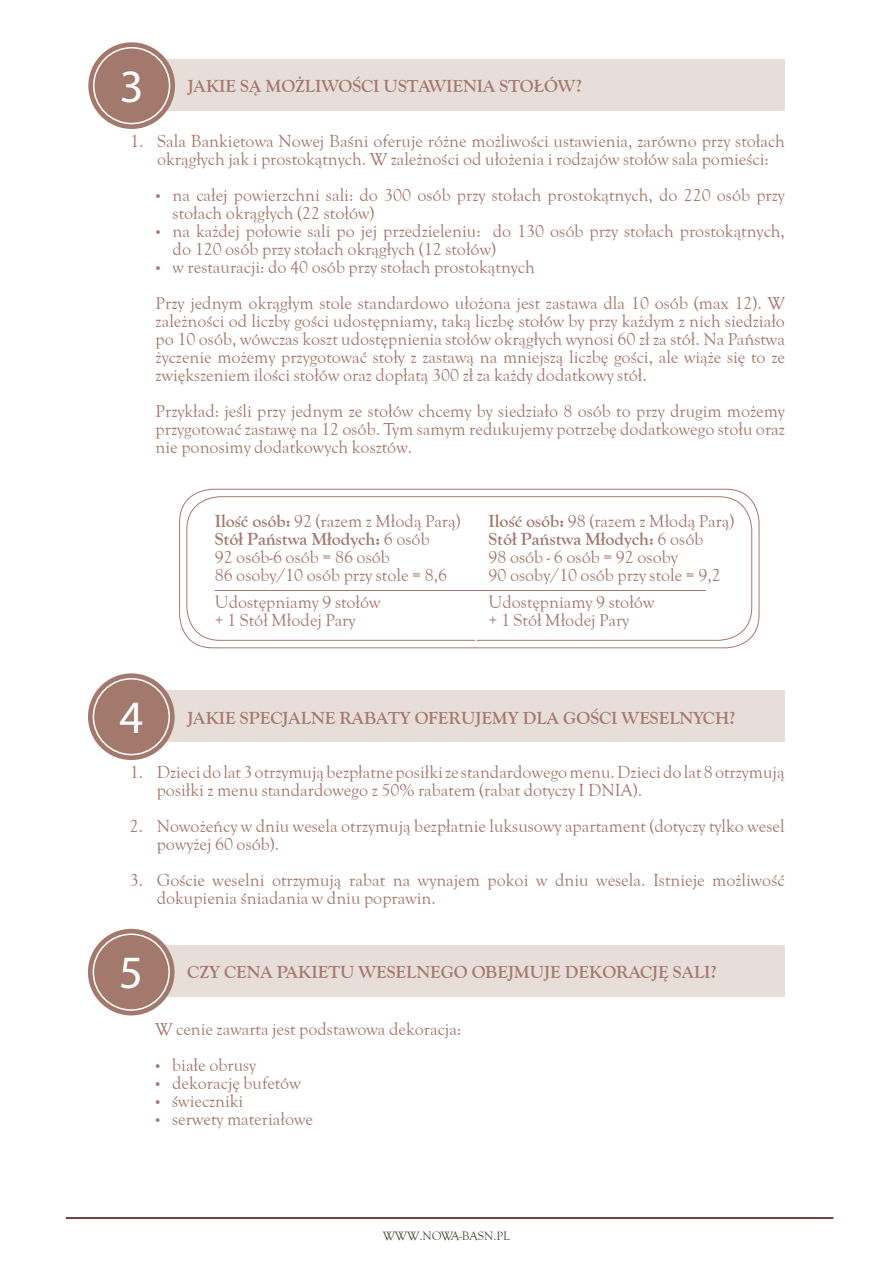
<style>
.page{position:relative;width:893px;height:1263px;background:#fff}
.page>*{position:absolute;margin:0;border:0;box-sizing:border-box;transform-origin:0 0}
.t1{font:46.5px "Myriad Pro";color:#fff}
.t2{font:15px/18px "EFN Goldy Olds";color:#a4796d}
.t3{font:700 15px "EFN Goldy Olds";color:#a4796d}
.t4{font:10.5px "EFN Goldy Olds";color:#4f4a40}
.s1{font-weight:700}
.s2{font-weight:400}
</style>
<div class="page">
<hr style="left:66px;top:1217px;width:767px;height:2px;background:#430607">
<div style="left:132px;top:59px;width:652px;height:52px;background:#e8ded9"></div>
<div style="left:125px;top:690px;width:659px;height:52px;background:#e8ded9"></div>
<div style="left:112px;top:945px;width:673px;height:52px;background:#e8ded9"></div>
<div style="left:88px;top:42px;width:87px;height:87px;background:#a4796d;border-radius:50%"></div>
<div style="left:93px;top:47px;width:77px;height:77px;border:2px solid #fff;border-radius:50%"></div>
<div style="left:88px;top:673px;width:87px;height:87px;background:#a4796d;border-radius:50%"></div>
<div style="left:88px;top:929px;width:87px;height:86px;background:#a4796d;border-radius:50%"></div>
<div style="left:93px;top:678px;width:77px;height:77px;border:2px solid #fff;border-radius:50%"></div>
<div style="left:93px;top:933px;width:77px;height:78px;border:2px solid #fff;border-radius:50%"></div>
<div style="left:179px;top:489px;width:580px;height:159px;border:1px solid #a4796d;border-radius:33px"></div>
<div style="left:187px;top:496px;width:565px;height:144px;border:1px solid #a4796d;border-radius:33px"></div>
<hr style="left:475px;top:526px;width:1px;height:118px;background:#fff">
<hr style="left:215px;top:590px;width:491px;height:1px;background:#a4796d">
<p class="t1" style="left:120px;top:58px;width:25px">3</p>
<p class="t3" style="left:188px;top:75px;width:395px">JAKIE SĄ MOŻLIWOŚCI USTAWIENIA STOŁÓW?</p>
<p class="t2" style="left:157px;top:133px;width:629px;text-indent:-27px">1. Sala Bankietowa Nowej Baśni oferuje różne możliwości ustawienia, zarówno przy stołach okrągłych jak i prostokątnych. W zależności od ułożenia i rodzajów stołów sala pomieści:</p>
<p class="t2" style="left:173px;top:187px;width:614px;text-indent:-17px">• na całej powierzchni sali: do 300 osób przy stołach prostokątnych, do 220 osób przy stołach okrągłych (22 stołów)</p>
<p class="t2" style="left:173px;top:223px;width:614px;text-indent:-17px">• na każdej połowie sali po jej przedzieleniu: do 130 osób przy stołach prostokątnych, do 120 osób przy stołach okrągłych (12 stołów)</p>
<p class="t2" style="left:156px;top:259px;width:381px">• w restauracji: do 40 osób przy stołach prostokątnych</p>
<p class="t2" style="left:156px;top:295px;width:631px;text-align:justify">Przy jednym okrągłym stole standardowo ułożona jest zastawa dla 10 osób (max 12). W zależności od liczby gości udostępniamy, taką liczbę stołów by przy każdym z nich siedziało po 10 osób, wówczas koszt udostępnienia stołów okrągłych wynosi 60 zł za stół. Na Państwa życzenie możemy przygotować stoły z zastawą na mniejszą liczbę gości, ale wiąże się to ze zwiększeniem ilości stołów oraz dopłatą 300 zł za każdy dodatkowy stół.</p>
<p class="t2" style="left:156px;top:403px;width:631px;text-align:justify">Przykład: jeśli przy jednym ze stołów chcemy by siedziało 8 osób to przy drugim możemy przygotować zastawę na 12 osób. Tym samym redukujemy potrzebę dodatkowego stołu oraz nie ponosimy dodatkowych kosztów.</p>
<p class="t1" style="left:119px;top:689px;width:25px">4</p>
<p class="t2" style="left:215px;top:512px;width:248px"><span class="s1">Ilość osób:</span> 92 (razem z Młodą Parą)</p>
<p class="t3" style="left:215px;top:528px;width:217px">Stół Państwa Młodych: <span class="s2">6 osób</span></p>
<p class="t2" style="left:215px;top:548px;width:177px">92 osób-6 osób = 86 osób</p>
<p class="t2" style="left:215px;top:566px;width:234px">86 osoby/10 osób przy stole = 8,6</p>
<p class="t2" style="left:215px;top:593px;width:167px">Udostępniamy 9 stołów</p>
<p class="t2" style="left:215px;top:611px;width:142px">+ 1 Stół Młodej Pary</p>
<p class="t2" style="left:488px;top:512px;width:248px"><span class="s1">Ilość osób:</span> 98 (razem z Młodą Parą)</p>
<p class="t3" style="left:488px;top:528px;width:217px">Stół Państwa Młodych: <span class="s2">6 osób</span></p>
<p class="t2" style="left:488px;top:548px;width:191px">98 osób - 6 osób = 92 osoby</p>
<p class="t2" style="left:488px;top:566px;width:234px">90 osoby/10 osób przy stole = 9,2</p>
<p class="t2" style="left:488px;top:593px;width:167px">Udostępniamy 9 stołów</p>
<p class="t2" style="left:488px;top:611px;width:142px">+ 1 Stół Młodej Pary</p>
<p class="t3" style="left:187px;top:707px;width:549px">JAKIE SPECJALNE RABATY OFERUJEMY DLA GOŚCI WESELNYCH?</p>
<p class="t2" style="left:157px;top:764px;width:629px;text-indent:-27px">1. Dzieci do lat 3 otrzymują bezpłatne posiłki ze standardowego menu. Dzieci do lat 8 otrzymują posiłki z menu standardowego z 50% rabatem (rabat dotyczy I DNIA).</p>
<p class="t2" style="left:157px;top:818px;width:629px;text-indent:-27px">2. Nowożeńcy w dniu wesela otrzymują bezpłatnie luksusowy apartament (dotyczy tylko wesel powyżej 60 osób).</p>
<p class="t2" style="left:157px;top:872px;width:629px;text-indent:-27px">3. Goście weselni otrzymują rabat na wynajem pokoi w dniu wesela. Istnieje możliwość dokupienia śniadania w dniu poprawin.</p>
<p class="t1" style="left:119px;top:944px;width:25px">5</p>
<p class="t3" style="left:187px;top:961px;width:531px">CZY CENA PAKIETU WESELNEGO OBEJMUJE DEKORACJĘ SALI?</p>
<p class="t2" style="left:155px;top:1020px;width:308px">W cenie zawarta jest podstawowa dekoracja:</p>
<p class="t2" style="left:155px;top:1056px;width:103px">• białe obrusy</p>
<p class="t2" style="left:155px;top:1074px;width:147px">• dekorację bufetów</p>
<p class="t2" style="left:155px;top:1092px;width:90px">• świeczniki</p>
<p class="t2" style="left:155px;top:1110px;width:159px">• serwety materiałowe</p>
<p class="t4" style="left:383px;top:1228px;width:129px">WWW.NOWA-BASN.PL</p>
</div>
